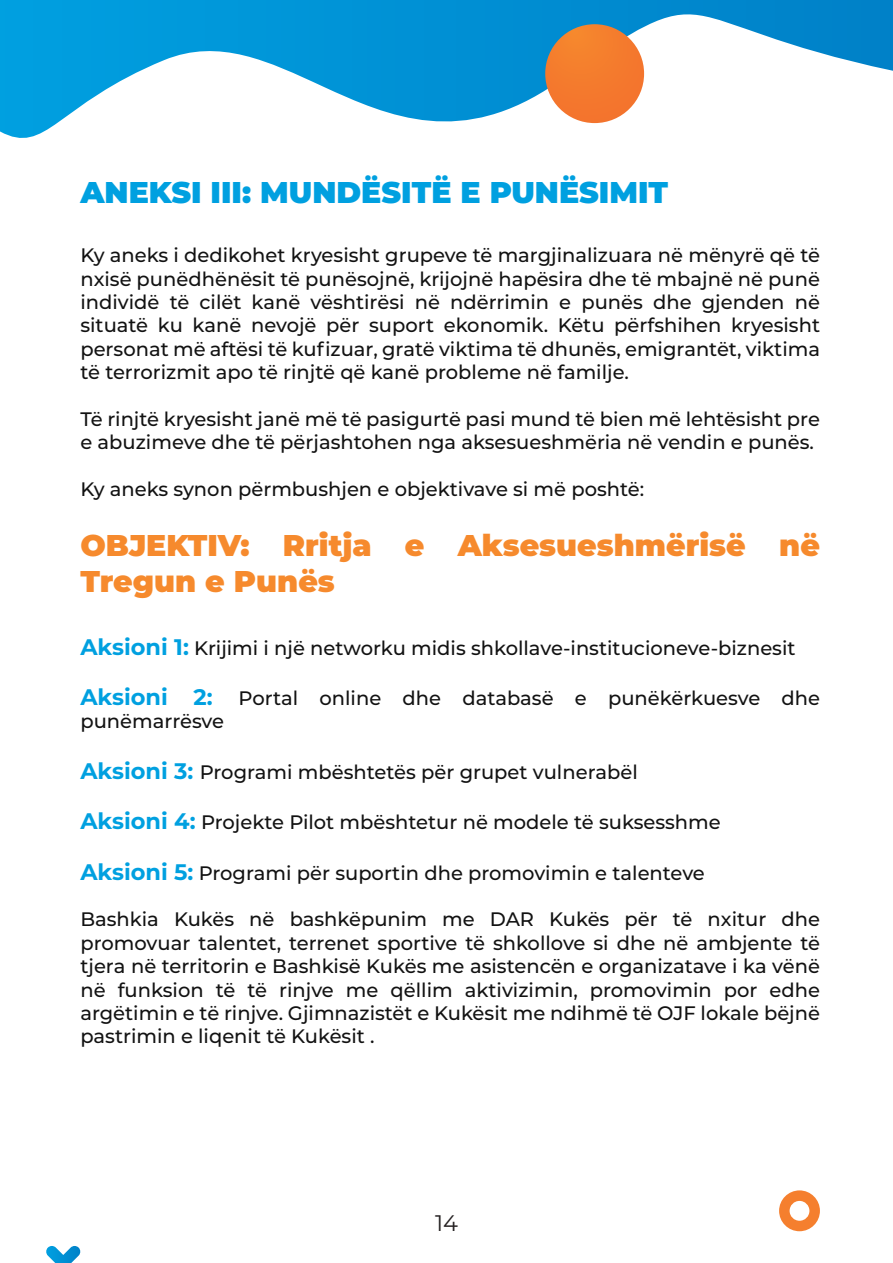
<style>
.page{position:relative;width:893px;height:1263px;background:#fff}
.page>*{position:absolute;margin:0;border:0;box-sizing:border-box;transform-origin:0 0}
.t1{font:900 30px/36px "Montserrat";color:#f68a2d}
.t2{font:900 30px "Montserrat";color:#00a0e0}
.t3{font:22.5px "Montserrat";color:#231f20}
.t4{font:500 19.5px/23.4px "Montserrat";color:#121212;text-align:justify}
.s1{font-weight:700;font-size:22.5px;color:#00a0e0}
</style>
<div class="page">
<svg style="left:0;top:0;width:893px;height:138px"></svg>
<div style="left:545px;top:24px;width:99px;height:99px;background:#f47a2d;border-radius:49px"></div>
<svg style="left:779px;top:1190px;width:41px;height:41px"></svg>
<svg style="left:46px;top:1246px;width:35px;height:17px"></svg>
<h1 class="t2" style="left:80px;top:169px;width:589px">ANEKSI III: MUNDËSITË E PUNËSIMIT</h1>
<p class="t4" style="left:80px;top:243px;width:741px">Ky aneks i dedikohet kryesisht grupeve të margjinalizuara në mënyrë që të nxisë punëdhënësit të punësojnë, krijojnë hapësira dhe të mbajnë në punë individë të cilët kanë vështirësi në ndërrimin e punës dhe gjenden në situatë ku kanë nevojë për suport ekonomik. Këtu përfshihen kryesisht personat më aftësi të kufizuar, gratë viktima të dhunës, emigrantët, viktima të terrorizmit apo të rinjtë që kanë probleme në familje.</p>
<p class="t4" style="left:80px;top:406px;width:741px">Të rinjtë kryesisht janë më të pasigurtë pasi mund të bien më lehtësisht pre e abuzimeve dhe të përjashtohen nga aksesueshmëria në vendin e punës.</p>
<p class="t4" style="left:80px;top:477px;width:565px">Ky aneks synon përmbushjen e objektivave si më poshtë:</p>
<h1 class="t1" style="left:80px;top:525px;width:741px">OBJEKTIV: Rritja e Aksesueshmërisë në<br>Tregun e Punës</h1>
<p class="t4" style="left:80px;top:635px;width:717px"><span class="s1">Aksioni 1:</span> Krijimi i një networku midis shkollave-institucioneve-biznesit</p>
<p class="t4" style="left:80px;top:685px;width:741px"><span class="s1">Aksioni 2:</span> Portal online dhe databasë e punëkërkuesve dhe punëmarrësve</p>
<p class="t4" style="left:80px;top:759px;width:559px"><span class="s1">Aksioni 3:</span> Programi mbështetës për grupet vulnerabël</p>
<p class="t4" style="left:80px;top:810px;width:642px"><span class="s1">Aksioni 4:</span> Projekte Pilot mbështetur në modele të suksesshme</p>
<p class="t4" style="left:80px;top:860px;width:626px"><span class="s1">Aksioni 5:</span> Programi për suportin dhe promovimin e talenteve</p>
<p class="t4" style="left:80px;top:907px;width:741px">Bashkia Kukës në bashkëpunim me DAR Kukës për të nxitur dhe promovuar talentet, terrenet sportive të shkollove si dhe në ambjente të tjera në territorin e Bashkisë Kukës me asistencën e organizatave i ka vënë në funksion të të rinjve me qëllim aktivizimin, promovimin por edhe argëtimin e të rinjve. Gjimnazistët e Kukësit me ndihmë të OJF lokale bëjnë pastrimin e liqenit të Kukësit .</p>
<p class="t3" style="left:435px;top:1208px;width:24px">14</p>
</div>
